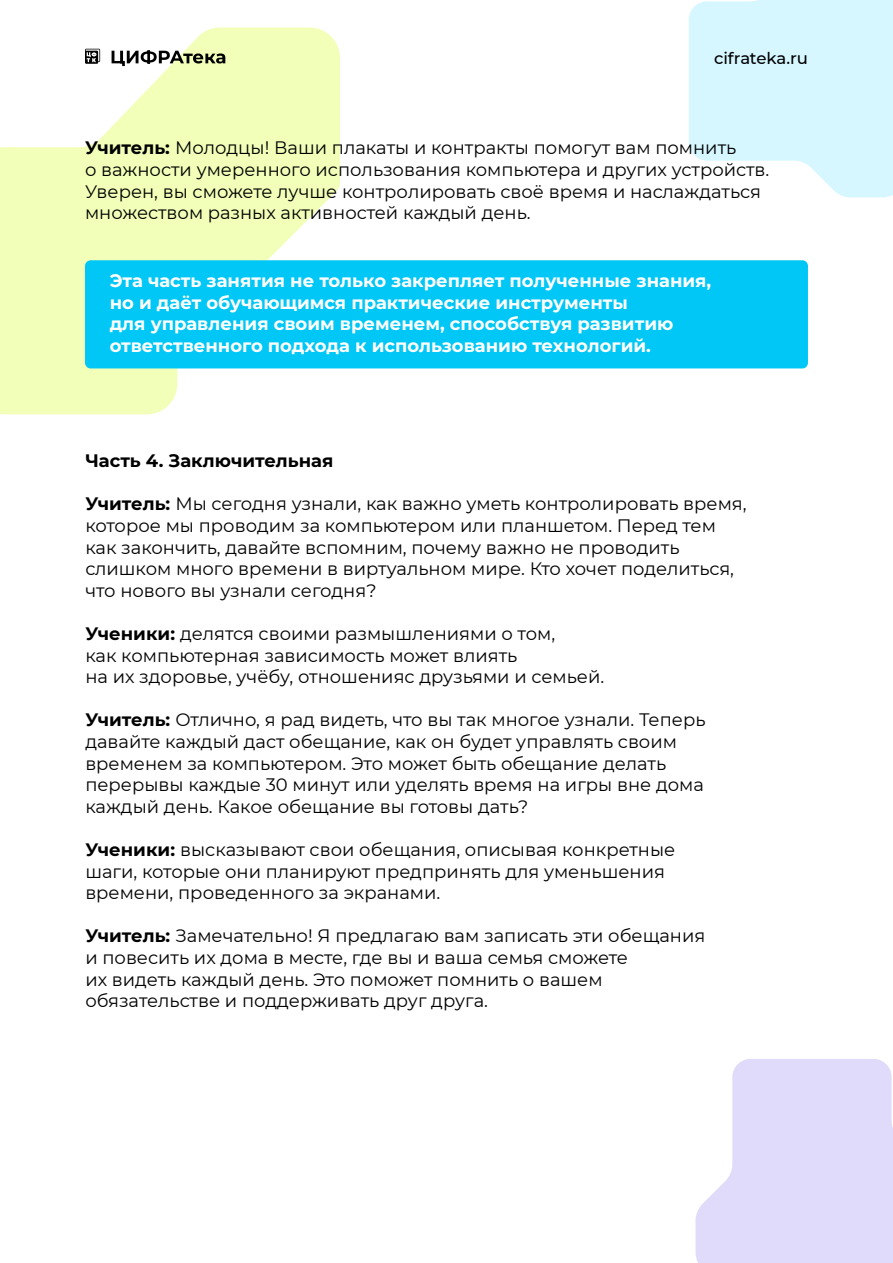
<style>
.page{position:relative;width:893px;height:1263px;background:#fff}
.page>*{position:absolute;margin:0;border:0;box-sizing:border-box;transform-origin:0 0}
.t1{font:18px/21.6px "Montserrat";color:#000}
.t2{font:700 18px/21.6px "Montserrat";color:#fff}
.t3{font:700 18px "Montserrat";color:#000}
.t4{font:500 16.5px "Montserrat";letter-spacing:-.01em;color:#000}
.s1{font-weight:700}
</style>
<div class="page">
<svg style="left:689px;top:0;width:204px;height:197px;background:#dbf8ff"></svg>
<svg style="left:0;top:28px;width:340px;height:386px;fill:#f2ffb8"></svg>
<svg style="left:85px;top:49px;width:15px;height:15px"></svg>
<svg style="left:112px;top:50px;width:113px;height:16px"></svg>
<svg style="left:695px;top:1059px;width:198px;height:204px;background:#e4defb"></svg>
<div style="left:85px;top:260px;width:723px;height:108px;background:#00c7f6;border-radius:6px"></div>
<p class="t4" style="left:714px;top:46px;width:95px">cifrateka.ru</p>
<p class="t1" style="left:85px;top:137px;width:686px"><span class="s1">Учитель:</span> Молодцы! Ваши плакаты и контракты помогут вам помнить<br>о важности умеренного использования компьютера и других устройств.<br>Уверен, вы сможете лучше контролировать своё время и наслаждаться множеством разных активностей каждый день.</p>
<p class="t2" style="left:110px;top:269px;width:603px">Эта часть занятия не только закрепляет полученные знания, но и даёт обучающимся практические инструменты<br>для управления своим временем, способствуя развитию ответственного подхода к использованию технологий.</p>
<p class="t3" style="left:85px;top:448px;width:250px">Часть 4. Заключительная</p>
<p class="t1" style="left:85px;top:492px;width:663px"><span class="s1">Учитель:</span> Мы сегодня узнали, как важно уметь контролировать время, которое мы проводим за компьютером или планшетом. Перед тем как закончить, давайте вспомним, почему важно не проводить слишком много времени в виртуальном мире. Кто хочет поделиться, что нового вы узнали сегодня?</p>
<p class="t1" style="left:85px;top:622px;width:520px"><span class="s1">Ученики:</span> делятся своими размышлениями о том,<br>как компьютерная зависимость может влиять<br>на их здоровье, учёбу, отношенияс друзьями и семьей.</p>
<p class="t1" style="left:85px;top:708px;width:622px"><span class="s1">Учитель:</span> Отлично, я рад видеть, что вы так многое узнали. Теперь давайте каждый даст обещание, как он будет управлять своим временем за компьютером. Это может быть обещание делать перерывы каждые 30 минут или уделять время на игры вне дома каждый день. Какое обещание вы готовы дать?</p>
<p class="t1" style="left:85px;top:838px;width:591px"><span class="s1">Ученики:</span> высказывают свои обещания, описывая конкретные шаги, которые они планируют предпринять для уменьшения времени, проведенного за экранами.</p>
<p class="t1" style="left:85px;top:924px;width:621px"><span class="s1">Учитель:</span> Замечательно! Я предлагаю вам записать эти обещания и повесить их дома в месте, где вы и ваша семья сможете<br>их видеть каждый день. Это поможет помнить о вашем обязательстве и поддерживать друг друга.</p>
</div>
